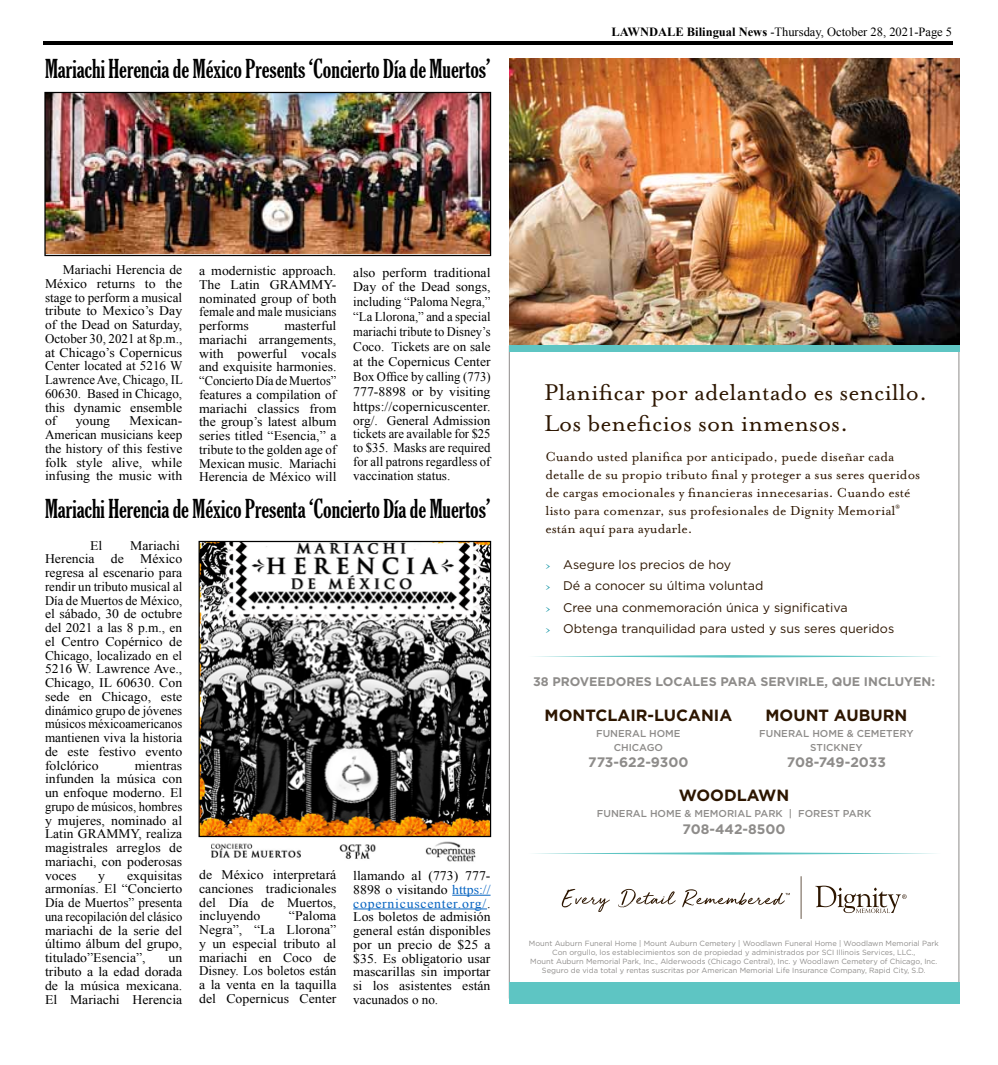
<style>
.page{position:relative;width:998px;height:1065px;background:#fff}
.page>*{position:absolute;margin:0;border:0;box-sizing:border-box;transform-origin:0 0}
.t1{font:26.25px/31.2px "Mrs Eaves OT";color:#2d1600}
.t2{font:extra-condensed 25px "Gloucester";color:#000}
.t3{font:700 16.25px "Gotham";color:#2d1600}
.t4{font:15px/18px "Mrs Eaves OT";color:#2d1600}
.t5{font:700 13.75px "Gotham";color:#8e8c8a}
.t6{font:13.12px/13.8px "Times New Roman";color:#000;text-align:justify;scale:1.05 1}
.t7{font:13.12px/13.8px "Times New Roman";color:#000;text-align:justify}
.t8{font:12.5px/21.2px "Gotham";color:#2d1600}
.t9{font:12.5px "Times New Roman";color:#000}
.t10{font:700 12.5px "Gotham";color:#8e8c8a}
.t11{font:500 10px/13.8px "Gotham";color:#8e8c8a;text-align:center}
.t12{font:7.5px/9px "Gotham";color:#8e8c8a;text-align:center}
.s1{font-weight:700}
.s2{color:#0563c1}
.s3{font-family:"Mrs Eaves OT";font-size:11.25px;color:#008da0}
</style>
<div class="page">
<hr style="left:44px;top:41px;width:908px;height:4px;background:#000">
<hr style="left:509px;top:346px;width:1px;height:653px;background:#8e8c8a">
<hr style="left:958px;top:346px;width:1px;height:653px;background:#8e8c8a">
<img style="left:509px;top:59px;width:450px;height:287px">
<div style="left:509px;top:346px;width:450px;height:6px;background:#5ec5c3"></div>
<svg style="left:533px;top:852px;width:403px;height:3px"></svg>
<svg style="left:533px;top:655px;width:403px;height:3px"></svg>
<svg style="left:815px;top:886px;width:91px;height:27px"></svg>
<hr style="left:800px;top:876px;width:1px;height:43px;background:#2d1600">
<svg style="left:562px;top:889px;width:48px;height:23px"></svg>
<svg style="left:618px;top:889px;width:57px;height:18px"></svg>
<svg style="left:682px;top:889px;width:107px;height:18px"></svg>
<div style="left:509px;top:982px;width:450px;height:22px;background:#5ec5c3"></div>
<hr style="left:452px;top:895px;width:38px;height:1px;background:#0563c1">
<hr style="left:353px;top:909px;width:134px;height:1px;background:#0563c1">
<img style="left:199px;top:543px;width:291px;height:296px">
<div style="left:198px;top:541px;width:293px;height:296px;border:1px solid #000"></div>
<img style="left:212px;top:841px;width:264px;height:21px">
<img style="left:46px;top:94px;width:443px;height:160px">
<div style="left:44px;top:92px;width:447px;height:164px;border:1px solid #000"></div>
<h2 class="t2" style="left:45px;top:55px;width:447px">Mariachi Herencia de México Presents ‘Concierto Día de Muertos’</h2>
<p class="t9" style="left:611px;top:24px;width:342px"><span class="s1">LAWNDALE Bilingual News</span> -Thursday, October 28, 2021-Page 5</p>
<p class="t7" style="left:45px;top:263px;width:139px;text-indent:18px">Mariachi Herencia de México returns to the stage to perform a musical tribute to Mexico’s Day of the Dead on Saturday, October 30, 2021 at 8p.m., at Chicago’s Copernicus Center located at 5216 W Lawrence Ave, Chicago, IL 60630. Based in Chicago, this dynamic ensemble of</p>
<p class="t6" style="left:199px;top:264px;width:132px">a modernistic approach.<br>The Latin GRAMMY&shy;nominated group of both female and male musicians performs</p>
<p class="t6" style="left:353px;top:266px;width:132px">also perform traditional<br>Day of the Dead songs,</p>
<p class="t7" style="left:353px;top:294px;width:139px;line-height:15px">including “Paloma Negra,” “La Llorona,” and a special mariachi tribute to Disney’s Coco. Tickets are on sale at the Copernicus Center Box Office by calling (773)<br>777-8898 or by visiting https://copernicuscenter.</p>
<p class="t7" style="left:353px;top:413px;width:139px">org/. General Admission tickets are available for $25 to $35. Masks are required for all patrons regardless of vaccination status.</p>
<h2 class="t2" style="left:45px;top:495px;width:447px">Mariachi Herencia de México Presenta ‘Concierto Día de Muertos’</h2>
<p class="t6" style="left:90px;top:538px;width:13px">El</p>
<p class="t6" style="left:199px;top:319px;width:132px;text-indent:85px">masterful mariachi arrangements, with powerful vocals and exquisite harmonies. “Concierto Día de Muertos” features a compilation of mariachi classics from the group’s latest album series titled “Esencia,” a tribute to the golden age of Mexican music. Mariachi Herencia de México will</p>
<p class="t6" style="left:45px;top:414px;width:132px;text-indent:84px">Mexican-American musicians keep the history of this festive folk style alive, while infusing the music with</p>
<p class="t6" style="left:76px;top:414px;width:34px">young</p>
<p class="t6" style="left:45px;top:538px;width:132px;text-align:left;text-indent:85px">Mariachi<br>Herencia de México regresa al escenario para rendir un tributo musical al<br>Día de Muertos de México, el sábado, 30 de octubre del 2021 a las 8 p.m., en el Centro Copérnico de<br>Chicago, localizado en el<br>5216 W. Lawrence Ave.,<br>Chicago, IL 60630. Con sede en Chicago, este dinámico grupo de jóvenes músicos méxicoamericanos mantienen viva la historia de este festivo evento folclórico</p>
<p class="t6" style="left:45px;top:758px;width:132px;text-indent:90px">mientras infunden la música con un enfoque moderno. El grupo de músicos, hombres y mujeres, nominado al Latin GRAMMY, realiza magistrales arreglos de mariachi, con poderosas voces</p>
<p class="t6" style="left:199px;top:868px;width:132px">de México interpretará canciones tradicionales del Día de Muertos, incluyendo</p>
<p class="t6" style="left:45px;top:868px;width:132px;text-indent:82px">exquisitas armonías. El “Concierto Día de Muertos” presenta una recopilación del clásico mariachi de la serie del último álbum del grupo, titulado”Esencia”,</p>
<p class="t6" style="left:353px;top:869px;width:132px">llamando al (773) 777- 8898 o visitando <span class="s2">https:// copernicuscenter.org/</span>.<br>Los boletos de admisión general están disponibles por un precio de $25 a $35. Es obligatorio usar mascarillas sin importar si los asistentes están vacunados o no.</p>
<p class="t6" style="left:98px;top:868px;width:8px">y</p>
<p class="t6" style="left:199px;top:909px;width:132px;text-indent:90px">“Paloma Negra”, “La Llorona” y un especial tributo al mariachi en Coco de Disney. Los boletos están a la venta en la taquilla del Copernicus Center</p>
<p class="t6" style="left:45px;top:951px;width:132px;text-indent:123px">un tributo a la edad dorada de la música mexicana.<br>El Mariachi Herencia</p>
<h1 class="t1" style="left:544px;top:377px;width:384px">Planificar por adelantado es sencillo.<br>Los beneficios son inmensos.</h1>
<p class="t4" style="left:545px;top:448px;width:376px">Cuando usted planifica por anticipado, puede diseñar cada detalle de su propio tributo final y proteger a sus seres queridos de cargas emocionales y financieras innecesarias. Cuando esté listo para comenzar, sus profesionales de Dignity Memorial<sup>® </sup>están aquí para ayudarle.</p>
<p class="t8" style="left:545px;top:554px;width:350px"><span class="s3">&gt;</span> Asegure los precios de hoy<br><span class="s3">&gt;</span> Dé a conocer su última voluntad<br><span class="s3">&gt;</span> Cree una conmemoración única y significativa<br><span class="s3">&gt;</span> Obtenga tranquilidad para usted y sus seres queridos</p>
<p class="t10" style="left:533px;top:674px;width:403px">38 PROVEEDORES LOCALES PARA SERVIRLE, QUE INCLUYEN:</p>
<p class="t3" style="left:544px;top:704px;width:189px">MONTCLAIR-LUCANIA</p>
<p class="t11" style="left:596px;top:726px;width:86px">FUNERAL HOME<br>CHICAGO</p>
<p class="t5" style="left:588px;top:753px;width:102px">773-622-9300</p>
<p class="t3" style="left:765px;top:704px;width:143px">MOUNT AUBURN</p>
<p class="t11" style="left:759px;top:726px;width:156px">FUNERAL HOME &amp; CEMETERY<br>STICKNEY</p>
<p class="t5" style="left:787px;top:753px;width:100px">708-749-2033</p>
<p class="t3" style="left:679px;top:784px;width:112px">WOODLAWN</p>
<p class="t11" style="left:597px;top:806px;width:276px">FUNERAL HOME &amp; MEMORIAL PARK | FOREST PARK</p>
<p class="t5" style="left:682px;top:820px;width:105px">708-442-8500</p>
<p class="t12" style="left:529px;top:939px;width:411px">Mount Auburn Funeral Home | Mount Auburn Cemetery | Woodlawn Funeral Home | Woodlawn Memorial Park Con orgullo, los establecimientos son de propiedad y administrados por SCI Illinois Services, LLC.,<br>Mount Auburn Memorial Park, Inc., Alderwoods (Chicago Central), Inc. y Woodlawn Cemetery of Chicago, Inc.<br>Seguro de vida total y rentas suscritas por American Memorial Life Insurance Company, Rapid City, S.D.</p>
</div>
